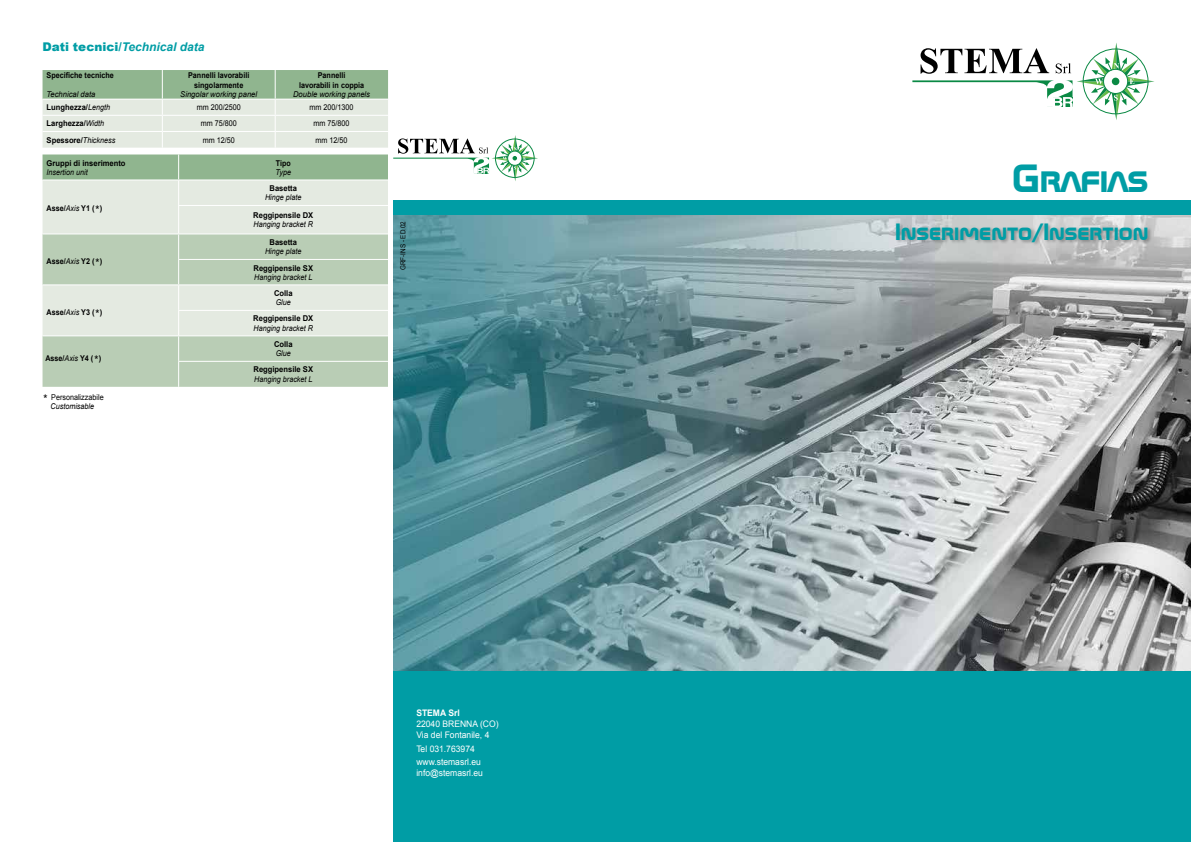
<style>
.page{position:relative;width:1191px;height:842px;background:#fff}
.page>*{position:absolute;margin:0;border:0;box-sizing:border-box;transform-origin:0 0}
.t1{font:700 40px "Space BT";color:#009da5}
.t2{font:700 24px "Space BT";color:#009da5}
.t3{font:italic 700 12px "Arial";color:#009da5}
.t4{font:9px/10.8px "Arial";color:#fff;scale:.95 1}
.t5{font:700 9px "Arial";color:#fff;scale:.95 1}
.t6{font:700 8px "Arial";color:#000;scale:.95 1}
.t7{font:700 8px/9.3px "Arial";color:#000;text-align:center;scale:.9 1}
.t8{font:italic 8px "Arial";color:#000;scale:.9 1}
.t9{font:8px/9.3px "Arial";color:#000;text-align:center;scale:.9 1}
.t10{font:italic 8px "Arial";color:#000;scale:.95 1}
.t11{font:700 8px "Arial";color:#000;scale:.88 1}
.t12{font:7px "Arial";color:#000;scale:.9 1}
.s1{font-weight:900;font-style:normal}
.s2{font-weight:400;font-style:italic}
.s3{font-weight:400;font-style:italic;font-size:12px}
.s4{font-style:italic;font-size:12px}
.s5{font-style:italic}
</style>
<div class="page">
<svg style="left:912px;top:43px;width:242px;height:77px"></svg>
<img style="left:393px;top:215px;width:798px;height:457px">
<div style="left:393px;top:672px;width:798px;height:170px;background:#009da5"></div>
<div style="left:393px;top:201px;width:798px;height:14px;background:#009da5"></div>
<div style="left:895px;top:222px;width:257px;height:25px;background:#000;opacity:.3"></div>
<svg style="left:43px;top:70px;width:495px;height:317px"></svg>
<hr style="left:43px;top:179px;width:136px;height:1px;background:#fff">
<hr style="left:179px;top:179px;width:209px;height:1px;background:#fff">
<hr style="left:178px;top:205px;width:210px;height:1px;background:#fff">
<hr style="left:43px;top:233px;width:136px;height:1px;background:#fff">
<hr style="left:179px;top:233px;width:209px;height:1px;background:#fff">
<hr style="left:178px;top:259px;width:210px;height:1px;background:#fff">
<hr style="left:43px;top:284px;width:136px;height:1px;background:#fff">
<hr style="left:179px;top:284px;width:209px;height:1px;background:#fff">
<hr style="left:178px;top:310px;width:210px;height:1px;background:#fff">
<hr style="left:43px;top:335px;width:136px;height:1px;background:#fff">
<hr style="left:179px;top:335px;width:209px;height:1px;background:#fff">
<hr style="left:178px;top:361px;width:210px;height:1px;background:#fff">
<h3 class="t3" style="left:43px;top:39px;width:164px"><span class="s1">Dati tecnici/</span>Technical data</h3>
<p class="t7" style="left:47px;top:71px;width:76px">Specifiche tecniche</p>
<p class="t10" style="left:47px;top:89px;width:53px">Technical data</p>
<p class="t7" style="left:188px;top:71px;width:70px">Pannelli lavorabili singolarmente</p>
<p class="t10" style="left:180px;top:89px;width:82px">Singolar working panel</p>
<p class="t7" style="left:299px;top:71px;width:74px">Pannelli<br>lavorabili in coppia</p>
<p class="t10" style="left:293px;top:89px;width:82px">Double working panels</p>
<p class="t6" style="left:47px;top:102px;width:68px">Lunghezza/<span class="s2">Length</span></p>
<p class="t9" style="left:197px;top:103px;width:50px">mm 200/2500</p>
<p class="t9" style="left:309px;top:103px;width:50px">mm 200/1300</p>
<p class="t6" style="left:47px;top:118px;width:62px">Larghezza/<span class="s2">Width</span></p>
<p class="t9" style="left:201px;top:119px;width:42px">mm 75/800</p>
<p class="t9" style="left:313px;top:119px;width:42px">mm 75/800</p>
<p class="t6" style="left:47px;top:134px;width:74px">Spessore/<span class="s2">Thickness</span></p>
<p class="t9" style="left:203px;top:135px;width:37px">mm 12/50</p>
<p class="t9" style="left:316px;top:135px;width:37px">mm 12/50</p>
<p class="t6" style="left:47px;top:157px;width:85px">Gruppi di inserimento</p>
<p class="t8" style="left:47px;top:167px;width:47px">Insertion unit</p>
<p class="t11" style="left:276px;top:157px;width:18px">Tipo</p>
<p class="t8" style="left:275px;top:167px;width:19px">Type</p>
<p class="t7" style="left:47px;top:204px;width:64px">Asse/<span class="s2">Axis</span> Y1 (<span class="s3">*</span>)</p>
<p class="t7" style="left:47px;top:257px;width:64px">Asse/<span class="s2">Axis</span> Y2 (<span class="s3">*</span>)</p>
<p class="t7" style="left:47px;top:308px;width:64px">Asse/<span class="s2">Axis</span> Y3 (<span class="s3">*</span>)</p>
<p class="t7" style="left:45px;top:354px;width:64px">Asse/<span class="s2">Axis</span> Y4 (<span class="s3">*</span>)</p>
<p class="t9" style="left:43px;top:392px;width:69px"><span class="s4">*</span> Personalizzabile<br><span class="s5">Customisable</span></p>
<p class="t6" style="left:269px;top:183px;width:30px">Basetta</p>
<p class="t8" style="left:265px;top:192px;width:42px">Hinge plate</p>
<p class="t6" style="left:253px;top:210px;width:65px">Reggipensile DX</p>
<p class="t8" style="left:253px;top:219px;width:68px">Hanging bracket R</p>
<p class="t6" style="left:269px;top:237px;width:30px">Basetta</p>
<p class="t8" style="left:265px;top:246px;width:42px">Hinge plate</p>
<p class="t6" style="left:253px;top:262px;width:64px">Reggipensile SX</p>
<p class="t8" style="left:254px;top:272px;width:66px">Hanging bracket L</p>
<p class="t6" style="left:274px;top:288px;width:21px">Colla</p>
<p class="t8" style="left:276px;top:297px;width:18px">Glue</p>
<p class="t6" style="left:253px;top:313px;width:65px">Reggipensile DX</p>
<p class="t8" style="left:253px;top:323px;width:68px">Hanging bracket R</p>
<p class="t6" style="left:274px;top:339px;width:21px">Colla</p>
<p class="t8" style="left:276px;top:348px;width:18px">Glue</p>
<p class="t6" style="left:253px;top:364px;width:64px">Reggipensile SX</p>
<p class="t8" style="left:254px;top:374px;width:66px">Hanging bracket L</p>
<p class="t12" style="left:398px;top:270px;width:56px;rotate:-90deg">GRF-INS - ED.02</p>
<p class="t5" style="left:416px;top:707px;width:47px">Stema srl</p>
<p class="t4" style="left:416px;top:719px;width:88px">22040 Brenna (Co)<br>Via del Fontanile, 4</p>
<p class="t4" style="left:416px;top:742px;width:70px;line-height:13.6px">Tel 031.763974 www.stemasrl.eu</p>
<p class="t4" style="left:416px;top:768px;width:72px">info@stemasrl.eu</p>
<h1 class="t1" style="left:1012px;top:154px;width:138px">Grafias</h1>
<h2 class="t2" style="left:895px;top:217px;width:255px">Inserimento/Insertion</h2>
</div>
